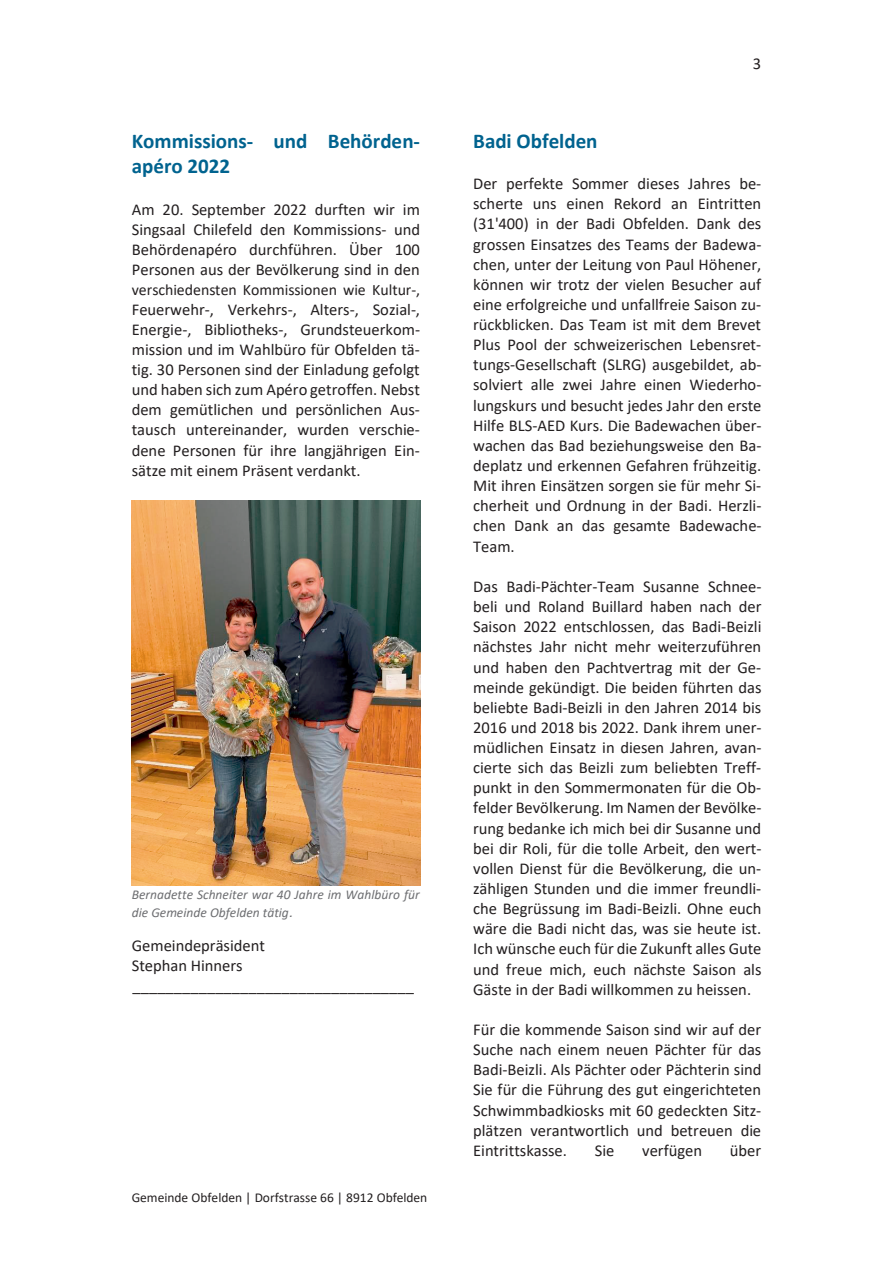
<style>
.page{position:relative;width:893px;height:1263px;background:#fff}
.page>*{position:absolute;margin:0;border:0;box-sizing:border-box;transform-origin:0 0}
.t1{font:700 21px/25.5px "Calibri";color:#00638f}
.t2{font:16.5px/20.1px "Calibri";color:#231f20;text-align:justify}
.t3{font:15.9px "Calibri";color:#231f20}
.t4{font:italic 13.5px/17.9px "Calibri";color:#6d6e71}
.t5{font:13.5px "Calibri";color:#231f20}
.s1{font-family:"Arial";font-size:15px}
</style>
<div class="page">
<img style="left:132px;top:500px;width:289px;height:386px">
<p class="t1" style="left:132px;top:128px;width:290px">Kommissions- und Behörden&shy;apéro 2022</p>
<p class="t2" style="left:132px;top:199px;width:290px">Am 20. September 2022 durften wir im Singsaal Chilefeld den Kommissions- und Behördenapéro durchführen. Über 100<br>Personen aus der Bevölkerung sind in den</p>
<p class="t3" style="left:132px;top:278px;width:290px">verschiedensten Kommissionen wie Kultur-,</p>
<p class="t2" style="left:132px;top:299px;width:290px">Feuerwehr-, Verkehrs-, Alters-, Sozial-, Energie-, Bibliotheks-, Grundsteuerkom&shy;mission und im Wahlbüro für Obfelden tä&shy;tig. 30 Personen sind der Einladung gefolgt und haben sich zum Apéro getroffen. Nebst dem gemütlichen und persönlichen Aus&shy;tausch untereinander, wurden verschie&shy;dene Personen für ihre langjährigen Ein&shy;sätze mit einem Präsent verdankt.</p>
<p class="t4" style="left:132px;top:885px;width:289px">Bernadette Schneiter war 40 Jahre im Wahlbüro für die Gemeinde Obfelden tätig<span class="s1">.</span></p>
<p class="t2" style="left:132px;top:935px;width:284px;text-align:left">Gemeindepräsident<br>Stephan Hinners __________________________________</p>
<p class="t5" style="left:132px;top:1188px;width:297px">Gemeinde Obfelden | Dorfstrasse 66 | 8912 Obfelden</p>
<p class="t2" style="left:753px;top:53px;width:10px">3</p>
<p class="t1" style="left:473px;top:128px;width:126px">Badi Obfelden</p>
<p class="t2" style="left:473px;top:173px;width:290px">Der perfekte Sommer dieses Jahres be&shy;scherte uns einen Rekord an Eintritten (31'400) in der Badi Obfelden. Dank des grossen Einsatzes des Teams der Badewa&shy;chen, unter der Leitung von Paul Höhener, können wir trotz der vielen Besucher auf eine erfolgreiche und unfallfreie Saison zu&shy;rückblicken. Das Team ist mit dem Brevet Plus Pool der schweizerischen Lebensret&shy;tungs-Gesellschaft (SLRG) ausgebildet, ab&shy;solviert alle zwei Jahre einen Wiederho&shy;lungskurs und besucht jedes Jahr den erste Hilfe BLS-AED Kurs. Die Badewachen über&shy;wachen das Bad beziehungsweise den Ba&shy;deplatz und erkennen Gefahren frühzeitig.<br>Mit ihren Einsätzen sorgen sie für mehr Si&shy;cherheit und Ordnung in der Badi. Herzli&shy;chen Dank an das gesamte Badewache-Team.</p>
<p class="t2" style="left:473px;top:576px;width:290px">Das Badi-Pächter-Team Susanne Schnee&shy;beli und Roland Buillard haben nach der Saison 2022 entschlossen, das Badi-Beizli nächstes Jahr nicht mehr weiterzuführen und haben den Pachtvertrag mit der Ge&shy;meinde gekündigt. Die beiden führten das beliebte Badi-Beizli in den Jahren 2014 bis 2016 und 2018 bis 2022. Dank ihrem uner&shy;müdlichen Einsatz in diesen Jahren, avan&shy;cierte sich das Beizli zum beliebten Treff&shy;punkt in den Sommermonaten für die Ob&shy;felder Bevölkerung. Im Namen der Bevölke&shy;rung bedanke ich mich bei dir Susanne und bei dir Roli, für die tolle Arbeit, den wert&shy;vollen Dienst für die Bevölkerung, die un&shy;zähligen Stunden und die immer freundli&shy;che Begrüssung im Badi-Beizli. Ohne euch wäre die Badi nicht das, was sie heute ist.<br>Ich wünsche euch für die Zukunft alles Gute und freue mich, euch nächste Saison als Gäste in der Badi willkommen zu heissen.</p>
<p class="t2" style="left:473px;top:1019px;width:290px">Für die kommende Saison sind wir auf der Suche nach einem neuen Pächter für das Badi-Beizli. Als Pächter oder Pächterin sind Sie für die Führung des gut eingerichteten Schwimmbadkiosks mit 60 gedeckten Sitz&shy;plätzen verantwortlich und betreuen die Eintrittskasse.</p>
<p class="t2" style="left:595px;top:1140px;width:21px">Sie</p>
<p class="t2" style="left:642px;top:1140px;width:61px">verfügen</p>
<p class="t2" style="left:730px;top:1140px;width:33px">über</p>
</div>
